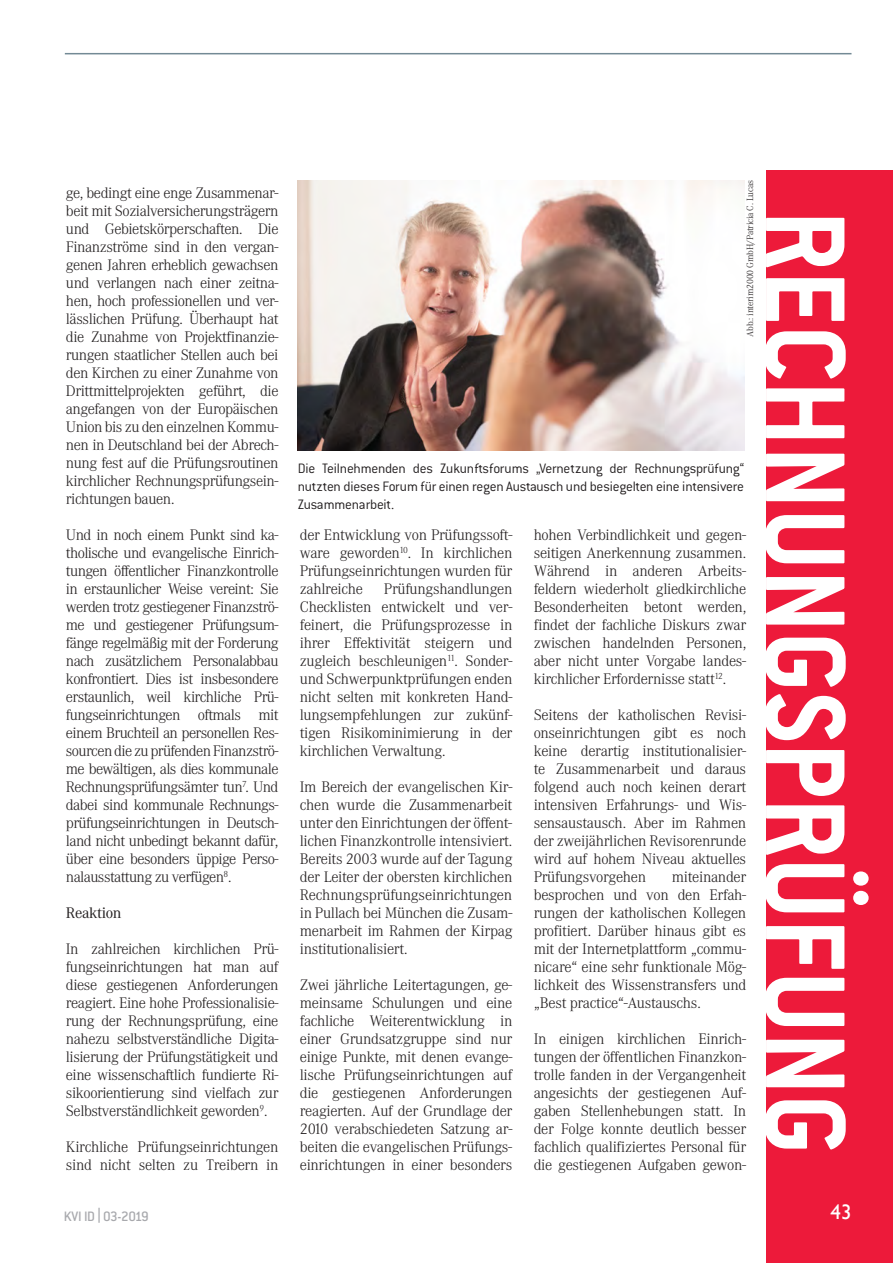
<style>
.page{position:relative;width:893px;height:1263px;background:#fff}
.page>*{position:absolute;margin:0;border:0;box-sizing:border-box;transform-origin:0 0}
.t1{font:700 124.5px "Conduit ITC";color:#fff;scale:.92 1}
.t2{font:21px "Gill Sans";color:#fff}
.t3{font:300 15px/18px "Corporate ABQ";letter-spacing:-.02em;color:#231f20;text-align:justify}
.t4{font:300 15px/18px "Conduit ITC";letter-spacing:-.015em;color:#231f20;text-align:justify}
.t5{font:500 15px "Conduit ITC";letter-spacing:-.04em;color:#a8a9ad}
.t6{font:15px "Corporate ABQ";letter-spacing:-.02em;color:#231f20}
.t7{font:300 9px "Corporate ABQ";letter-spacing:-.02em;color:#231f20}
.s1{font-family:"Corporate ABQ"}
</style>
<div class="page">
<div style="left:766px;top:170px;width:127px;height:1093px;background:#ed1a3a"></div>
<hr style="left:65px;top:53px;width:786px;height:1px;background:#738a95">
<img style="left:298px;top:180px;width:446px;height:270px">
<p class="t3" style="left:66px;top:184px;width:214px">ge, bedingt eine enge Zusammenar&shy;beit mit Sozialversicherungsträgern und Gebietskörperschaften. Die Finanzströme sind in den vergan&shy;genen Jahren erheblich gewachsen und verlangen nach einer zeitna&shy;hen, hoch professionellen und ver&shy;lässlichen Prüfung. Überhaupt hat die Zunahme von Projektfinanzie&shy;rungen staatlicher Stellen auch bei den Kirchen zu einer Zunahme von Drittmittelprojekten geführt, die angefangen von der Europäischen Union bis zu den einzelnen Kommu&shy;nen in Deutschland bei der Abrech&shy;nung fest auf die Prüfungsroutinen kirchlicher Rechnungsprüfungsein&shy;richtungen bauen.</p>
<p class="t3" style="left:66px;top:526px;width:214px">Und in noch einem Punkt sind ka&shy;tholische und evangelische Einrich&shy;tungen öffentlicher Finanzkontrolle in erstaunlicher Weise vereint: Sie werden trotz gestiegener Finanzströ&shy;me und gestiegener Prüfungsum&shy;fänge regelmäßig mit der Forderung nach zusätzlichem Personalabbau konfrontiert. Dies ist insbesondere erstaunlich, weil kirchliche Prü&shy;fungseinrichtungen oftmals mit einem Bruchteil an personellen Res&shy;sourcen die zu prüfenden Finanzströ&shy;me bewältigen, als dies kommunale Rechnungsprüfungsämter tun<sup>7</sup>. Und dabei sind kommunale Rechnungs&shy;prüfungseinrichtungen in Deutsch&shy;land nicht unbedingt bekannt dafür, über eine besonders üppige Perso&shy;nalausstattung zu verfügen<sup>8</sup>.</p>
<p class="t6" style="left:66px;top:904px;width:57px">Reaktion</p>
<p class="t3" style="left:66px;top:940px;width:214px">In zahlreichen kirchlichen Prü&shy;fungseinrichtungen hat man auf diese gestiegenen Anforderungen reagiert. Eine hohe Professionalisie&shy;rung der Rechnungsprüfung, eine nahezu selbstverständliche Digita&shy;lisierung der Prüfungstätigkeit und eine wissenschaftlich fundierte Ri&shy;sikoorientierung sind vielfach zur Selbstverständlichkeit geworden<sup>9</sup>.</p>
<p class="t3" style="left:66px;top:1138px;width:214px">Kirchliche Prüfungseinrichtungen sind nicht selten zu Treibern in</p>
<p class="t5" style="left:64px;top:1207px;width:87px">KVI ID <span class="s1">|</span> 03-2019</p>
<p class="t7" style="left:745px;top:337px;width:158px;rotate:-90deg">Abb.: interim2000 GmbH/Patricia C. Lucas</p>
<p class="t4" style="left:298px;top:459px;width:448px">Die Teilnehmenden des Zukunftsforums „Vernetzung der Rechnungsprüfung“ nutzten dieses Forum für einen regen Austausch und besiegelten eine intensivere Zusammenarbeit.</p>
<p class="t3" style="left:300px;top:526px;width:214px">der Entwicklung von Prüfungssoft&shy;ware geworden<sup>10</sup>. In kirchlichen Prüfungseinrichtungen wurden für zahlreiche</p>
<p class="t3" style="left:300px;top:580px;width:214px;text-indent:84px">Prüfungshandlungen Checklisten entwickelt und ver&shy;feinert, die Prüfungsprozesse in ihrer Effektivität steigern und zugleich beschleunigen<sup>11</sup>. Sonder&shy;und Schwerpunktprüfungen enden nicht selten mit konkreten Hand&shy;lungsempfehlungen zur zukünf&shy;tigen Risikominimierung in der kirchlichen Verwaltung.</p>
<p class="t3" style="left:300px;top:778px;width:214px">Im Bereich der evangelischen Kir&shy;chen wurde die Zusammenarbeit unter den Einrichtungen der öffent&shy;lichen Finanzkontrolle intensiviert.<br>Bereits 2003 wurde auf der Tagung der Leiter der obersten kirchlichen Rechnungsprüfungseinrichtungen in Pullach bei München die Zusam&shy;menarbeit im Rahmen der Kirpag institutionalisiert.</p>
<p class="t3" style="left:300px;top:976px;width:214px">Zwei jährliche Leitertagungen, ge&shy;meinsame Schulungen und eine fachliche Weiterentwicklung in einer Grundsatzgruppe sind nur einige Punkte, mit denen evange&shy;lische Prüfungseinrichtungen auf die gestiegenen Anforderungen reagierten. Auf der Grundlage der 2010 verabschiedeten Satzung ar&shy;beiten die evangelischen Prüfungs&shy;einrichtungen in einer besonders</p>
<p class="t3" style="left:534px;top:526px;width:214px">hohen Verbindlichkeit und gegen&shy;seitigen Anerkennung zusammen.<br>Während in anderen Arbeits&shy;feldern wiederholt gliedkirchliche Besonderheiten betont werden, findet der fachliche Diskurs zwar zwischen handelnden Personen, aber nicht unter Vorgabe landes&shy;kirchlicher Erfordernisse statt<sup>12</sup>.</p>
<p class="t3" style="left:534px;top:706px;width:214px">Seitens der katholischen Revisi&shy;onseinrichtungen gibt es noch keine derartig institutionalisier&shy;te Zusammenarbeit und daraus folgend auch noch keinen derart intensiven Erfahrungs- und Wis&shy;sensaustausch. Aber im Rahmen der zweijährlichen Revisorenrunde wird auf hohem Niveau aktuelles Prüfungsvorgehen</p>
<p class="t3" style="left:534px;top:868px;width:214px;text-indent:138px">miteinander besprochen und von den Erfah&shy;rungen der katholischen Kollegen profitiert. Darüber hinaus gibt es mit der Internetplattform „commu&shy;nicare“ eine sehr funktionale Mög&shy;lichkeit des Wissenstransfers und „Best practice“-Austauschs.</p>
<p class="t3" style="left:534px;top:1030px;width:214px">In einigen kirchlichen Einrich&shy;tungen der öffentlichen Finanzkon&shy;trolle fanden in der Vergangenheit angesichts der gestiegenen Auf&shy;gaben Stellenhebungen statt. In der Folge konnte deutlich besser fachlich qualifiziertes Personal für die gestiegenen Aufgaben gewon-</p>
<h1 class="t1" style="left:878px;top:210px;width:1028px;rotate:90deg">RECHNUNGSPRÜFUNG</h1>
<h2 class="t2" style="left:830px;top:1200px;width:22px">43</h2>
</div>
